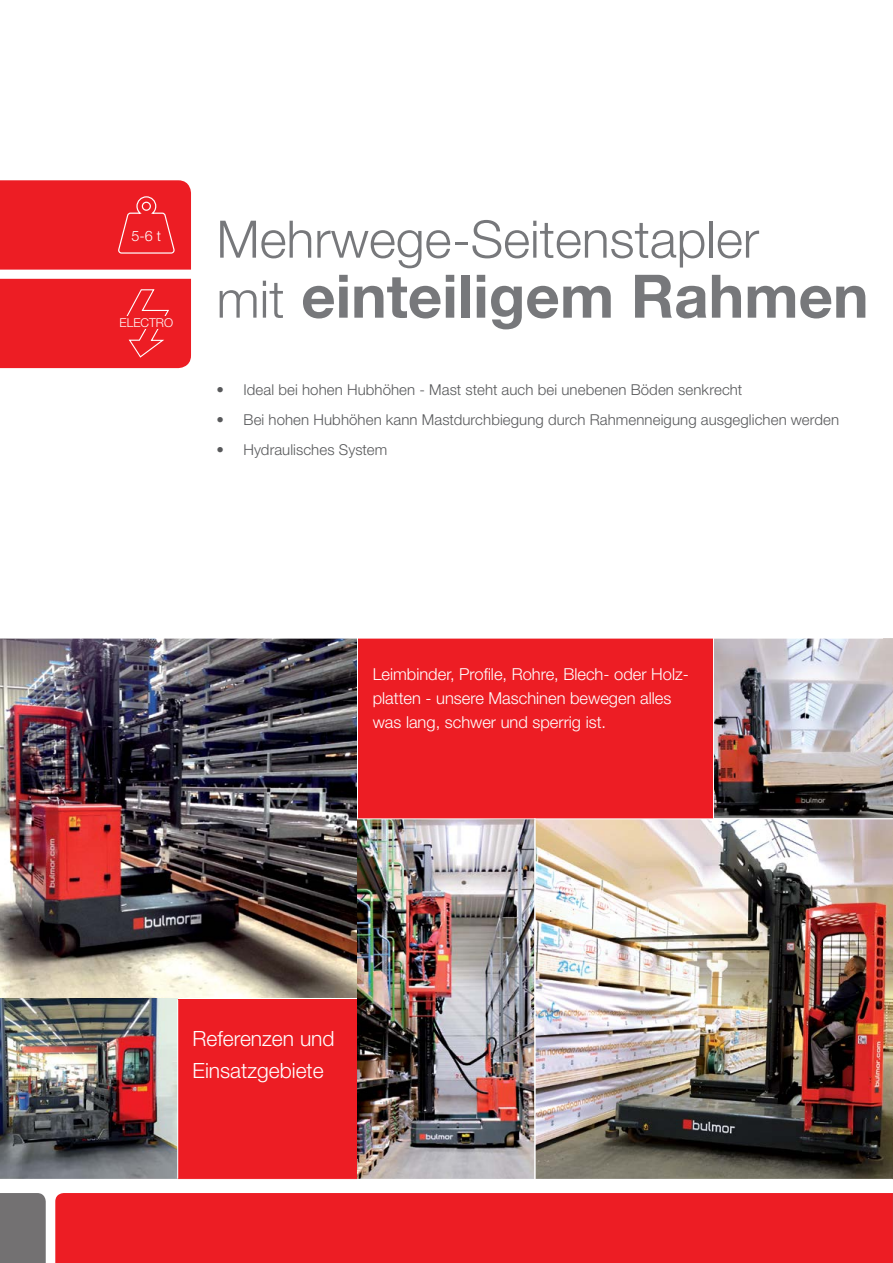
<style>
.page{position:relative;width:893px;height:1263px;background:#fff}
.page>*{position:absolute;margin:0;border:0;box-sizing:border-box;transform-origin:0 0}
.t1{font:700 60px "Helvetica Neue LT Pro";color:#77787b}
.t2{font:300 51.75px "Helvetica Neue LT Pro";color:#77787b}
.t3{font:300 21px/31.5px "Helvetica Neue LT Pro";color:#fff}
.t4{font:300 16.5px/24px "Helvetica Neue LT Pro";color:#fff}
.t5{font:300 15px "Helvetica Neue LT Pro";letter-spacing:.005em;color:#58595b}
.t6{font:300 14.4px "Helvetica Neue LT Pro";color:#fff}
.t7{font:300 12.15px "Helvetica Neue LT Pro";color:#fff}
.s1{font-weight:300;font-size:51.75px}
</style>
<div class="page">
<img style="left:358px;top:819px;width:535px;height:360px">
<img style="left:714px;top:638px;width:179px;height:180px">
<img style="left:0;top:639px;width:356px;height:358px">
<div style="left:358px;top:638px;width:355px;height:180px;background:#ed1d24"></div>
<img style="left:0;top:998px;width:178px;height:181px">
<hr style="left:534px;top:818px;width:1px;height:361px;background:#fff">
<div style="left:178px;top:998px;width:178px;height:181px;background:#ed1d24"></div>
<hr style="left:177px;top:1000px;width:1px;height:178px;background:#fff">
<hr style="left:0;top:638px;width:883px;height:1px;background:#fff">
<div style="left:0;top:1193px;width:46px;height:70px;background:#737172"></div>
<div style="left:55px;top:1193px;width:837px;height:70px;background:#ed1d24"></div>
<svg style="left:892px;top:1193px;width:1px;height:70px"></svg>
<div style="left:0;top:180px;width:191px;height:90px;background:#ed1d24"></div>
<div style="left:0;top:279px;width:191px;height:89px;background:#ed1d24"></div>
<p class="t6" style="left:132px;top:227px;width:31px">5-6 t</p>
<p class="t7" style="left:120px;top:315px;width:55px">Electro</p>
<h2 class="t2" style="left:217px;top:208px;width:544px">Mehrwege-Seitenstapler</h2>
<h1 class="t1" style="left:217px;top:258px;width:654px"><span class="s1">mit</span> einteiligem Rahmen</h1>
<p class="t5" style="left:217px;top:380px;width:527px">• Ideal bei hohen Hubhöhen - Mast steht auch bei unebenen Böden senkrecht</p>
<p class="t5" style="left:217px;top:410px;width:624px">• Bei hohen Hubhöhen kann Mastdurchbiegung durch Rahmenneigung ausgeglichen werden</p>
<p class="t5" style="left:217px;top:440px;width:172px">• Hydraulisches System</p>
<p class="t4" style="left:373px;top:662px;width:318px">Leimbinder, Profile, Rohre, Blech- oder Holz&shy;platten - unsere Maschinen bewegen alles was lang, schwer und sperrig ist.</p>
<h3 class="t3" style="left:193px;top:1022px;width:144px">Referenzen und<br>Einsatzgebiete</h3>
<h3 class="t3" style="left:193px;top:1022px;width:120px;text-indent:70px">c s a applications</h3>
</div>
